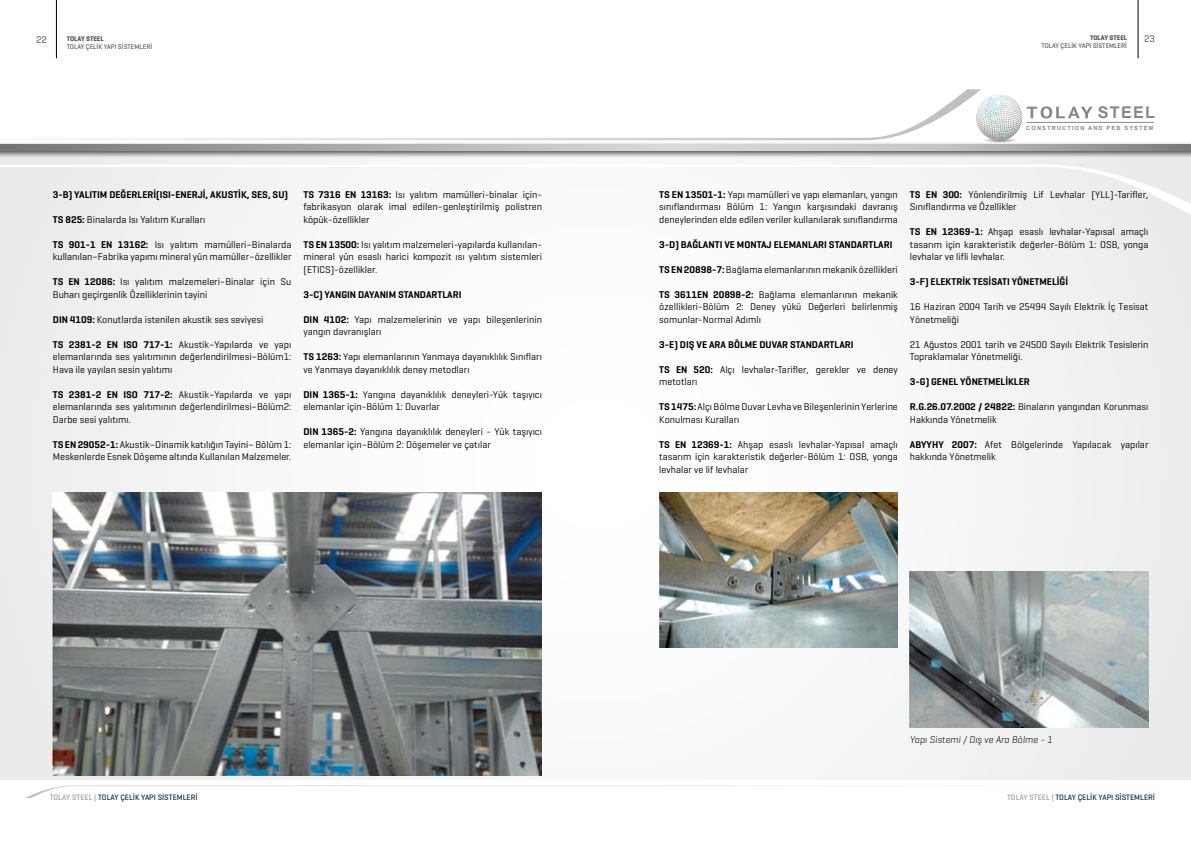
<style>
.page{position:relative;width:1191px;height:842px;background:#fff}
.page>*{position:absolute;margin:0;border:0;box-sizing:border-box;transform-origin:0 0}
.t1{font:700 16.2px "Arial";letter-spacing:.08em;color:#87888a}
.t2{font:10px/12.5px "Geogrotesque";color:#000}
.t3{font:600 10px "Geogrotesque";color:#000}
.t4{font:italic 300 10px "Geogrotesque";color:#000}
.t5{font:500 10px "Geogrotesque";color:#707172}
.t6{font:500 8px "Geogrotesque";color:#002f43}
.t7{font:500 6.9px "Geogrotesque";color:#58585a}
.t8{font:700 6.9px "Geogrotesque";color:#58585a}
.t9{font:700 5.7px "Arial";letter-spacing:.2em;color:#87888a}
.s1{font-weight:600}
.s2{color:#9c9e9f}
</style>
<div class="page">
<hr style="left:56px;top:0;width:1px;height:58px;background:#000">
<hr style="left:1137px;top:0;width:1px;height:58px;background:#000">
<svg style="left:26px;top:785px;width:800px;height:13px"></svg>
<div style="left:0;top:147px;width:1191px;height:633px;background:#f7f7f8"></div>
<div style="left:0;top:142px;width:1191px;height:17px;background:#000;opacity:.75"></div>
<svg style="left:0;top:144px;width:1191px;height:6px;background:#aeafb1"></svg>
<svg style="left:80px;top:89px;width:901px;height:51px"></svg>
<svg style="left:0;top:165px;width:1191px;height:51px"></svg>
<hr style="left:1026px;top:122px;width:128px;height:1px;background:#87888a">
<svg style="left:973px;top:95px;width:119px;height:48px"></svg>
<img style="left:53px;top:492px;width:488px;height:283px">
<img style="left:659px;top:492px;width:239px;height:155px">
<img style="left:910px;top:571px;width:238px;height:156px">
<p class="t8" style="left:1090px;top:33px;width:39px">TOLAY STEEL</p>
<p class="t7" style="left:1041px;top:42px;width:87px">TOLAY ÇELİK YAPI SİSTEMLERİ</p>
<p class="t5" style="left:36px;top:33px;width:12px">22</p>
<p class="t8" style="left:67px;top:34px;width:39px">TOLAY STEEL</p>
<p class="t5" style="left:1144px;top:33px;width:12px">23</p>
<p class="t7" style="left:67px;top:43px;width:87px">TOLAY ÇELİK YAPI SİSTEMLERİ</p>
<p class="t3" style="left:53px;top:188px;width:237px">3-B) YALITIM DEĞERLERİ(ISI-ENERJİ, AKUSTİK, SES, SU)</p>
<p class="t2" style="left:53px;top:213px;width:154px"><span class="s1">TS 825:</span> Binalarda Isı Yalıtım Kuralları</p>
<p class="t2" style="left:53px;top:238px;width:240px"><span class="s1">TS 901-1 EN 13162:</span> Isı yalıtım mamülleri–Binalarda kullanılan–Fabrika yapımı mineral yün mamüller–özellikler</p>
<p class="t2" style="left:53px;top:275px;width:240px"><span class="s1">TS EN 12086:</span> Isı yalıtım malzemeleri–Binalar için Su<br>Buharı geçirgenlik Özelliklerinin tayini</p>
<p class="t2" style="left:53px;top:313px;width:212px"><span class="s1">DIN 4109:</span> Konutlarda istenilen akustik ses seviyesi</p>
<p class="t2" style="left:53px;top:338px;width:240px;text-align:justify"><span class="s1">TS 2381-2 EN ISO 717-1:</span> Akustik–Yapılarda ve yapı elemanlarında ses yalıtımının değerlendirilmesi–Bölüm1:<br>Hava ile yayılan sesin yalıtımı</p>
<p class="t2" style="left:53px;top:388px;width:240px;text-align:justify"><span class="s1">TS 2381-2 EN ISO 717-2:</span> Akustik–Yapılarda ve yapı elemanlarında ses yalıtımının değerlendirilmesi–Bölüm2:<br>Darbe sesi yalıtımı.</p>
<p class="t2" style="left:53px;top:438px;width:240px"><span class="s1">TS EN 29052-1:</span> Akustik–Dinamik katılığın Tayini– Bölüm 1:<br>Meskenlerde Esnek Döşeme altında Kullanılan Malzemeler.</p>
<p class="t2" style="left:303px;top:188px;width:240px;text-align:justify"><span class="s1">TS 7316 EN 13163:</span> Isı yalıtım mamülleri-binalar için&shy;fabrikasyon olarak imal edilen–genleştirilmiş polistren köpük-özellikler</p>
<p class="t2" style="left:303px;top:238px;width:240px;text-align:justify"><span class="s1">TS EN 13500:</span> Isı yalıtım malzemeleri-yapılarda kullanılan&shy;mineral yün esaslı harici kompozit ısı yalıtım sistemleri (ETICS)-özellikler.</p>
<p class="t3" style="left:303px;top:288px;width:160px">3-C) YANGIN DAYANIM STANDARTLARI</p>
<p class="t2" style="left:303px;top:313px;width:240px"><span class="s1">DIN 4102:</span> Yapı malzemelerinin ve yapı bileşenlerinin yangın davranışları</p>
<p class="t2" style="left:303px;top:350px;width:240px"><span class="s1">TS 1263:</span> Yapı elemanlarının Yanmaya dayanıklılık Sınıfları ve Yanmaya dayanıklılık deney metodları</p>
<p class="t2" style="left:303px;top:388px;width:240px"><span class="s1">DIN 1365-1:</span> Yangına dayanıklılık deneyleri-Yük taşıyıcı elemanlar için-Bölüm 1: Duvarlar</p>
<p class="t2" style="left:303px;top:425px;width:240px"><span class="s1">DIN 1365-2:</span> Yangına dayanıklılık deneyleri - Yük taşıyıcı elemanlar için–Bölüm 2: Döşemeler ve çatılar</p>
<h1 class="t1" style="left:1097px;top:102px;width:59px">STEEL</h1>
<p class="t9" style="left:1026px;top:124px;width:129px">CONSTRUCTION AND PEB SYSTEM</p>
<p class="t2" style="left:659px;top:188px;width:240px;text-align:justify"><span class="s1">TS EN 13501-1:</span> Yapı mamülleri ve yapı elemanları, yangın sınıflandırması Bölüm 1: Yangın karşısındaki davranış deneylerinden elde edilen veriler kullanılarak sınıflandırma</p>
<p class="t3" style="left:659px;top:238px;width:235px">3-D) BAĞLANTI VE MONTAJ ELEMANLARI STANDARTLARI</p>
<p class="t2" style="left:659px;top:263px;width:240px"><span class="s1">TS EN 20898-7:</span> Bağlama elemanlarının mekanik özellikleri</p>
<p class="t2" style="left:659px;top:288px;width:240px;text-align:justify"><span class="s1">TS 3611EN 20898-2:</span> Bağlama elemanlarının mekanik özellikleri-Bölüm 2: Deney yükü Değerleri belirlenmiş somunlar-Normal Adımlı</p>
<p class="t3" style="left:659px;top:338px;width:196px">3-E) DIŞ VE ARA BÖLME DUVAR STANDARTLARI</p>
<p class="t2" style="left:659px;top:363px;width:240px"><span class="s1">TS EN 520:</span> Alçı levhalar-Tarifler, gerekler ve deney metotları</p>
<p class="t2" style="left:659px;top:400px;width:240px"><span class="s1">TS 1475:</span> Alçı Bölme Duvar Levha ve Bileşenlerinin Yerlerine<br>Konulması Kuralları</p>
<p class="t2" style="left:659px;top:438px;width:240px;text-align:justify"><span class="s1">TS EN 12369-1:</span> Ahşap esaslı levhalar-Yapısal amaçlı tasarım için karakteristik değerler-Bölüm 1: OSB, yonga levhalar ve lif levhalar</p>
<p class="t2" style="left:910px;top:188px;width:240px"><span class="s1">TS EN 300:</span> Yönlendirilmiş Lif Levhalar (YLL)-Tarifler,<br>Sınıflandırma ve Özellikler</p>
<p class="t2" style="left:910px;top:225px;width:240px;text-align:justify"><span class="s1">TS EN 12369-1:</span> Ahşap esaslı levhalar-Yapısal amaçlı tasarım için karakteristik değerler-Bölüm 1: OSB, yonga levhalar ve lifli levhalar.</p>
<p class="t3" style="left:910px;top:275px;width:160px">3-F) ELEKTRİK TESİSATI YÖNETMELİĞİ</p>
<p class="t2" style="left:910px;top:300px;width:240px">16 Haziran 2004 Tarih ve 25494 Sayılı Elektrik İç Tesisat<br>Yönetmeliği</p>
<p class="t2" style="left:910px;top:338px;width:240px">21 Ağustos 2001 tarih ve 24500 Sayılı Elektrik Tesislerin<br>Topraklamalar Yönetmeliği.</p>
<p class="t3" style="left:910px;top:375px;width:121px">3-G) GENEL YÖNETMELİKLER</p>
<p class="t2" style="left:910px;top:400px;width:240px"><span class="s1">R.G.26.07.2002 / 24822:</span> Binaların yangından Korunması<br>Hakkında Yönetmelik</p>
<p class="t2" style="left:910px;top:438px;width:240px"><span class="s1">ABYYHY 2007:</span> Afet Bölgelerinde Yapılacak yapılar hakkında Yönetmelik</p>
<p class="t4" style="left:910px;top:733px;width:144px">Yapı Sistemi / Dış ve Ara Bölme - 1</p>
<p class="t6" style="left:50px;top:792px;width:149px"><span class="s2">TOLAY STEEL |</span> TOLAY ÇELİK YAPI SİSTEMLERİ</p>
<p class="t6" style="left:1007px;top:792px;width:149px"><span class="s2">TOLAY STEEL |</span> TOLAY ÇELİK YAPI SİSTEMLERİ</p>
</div>
